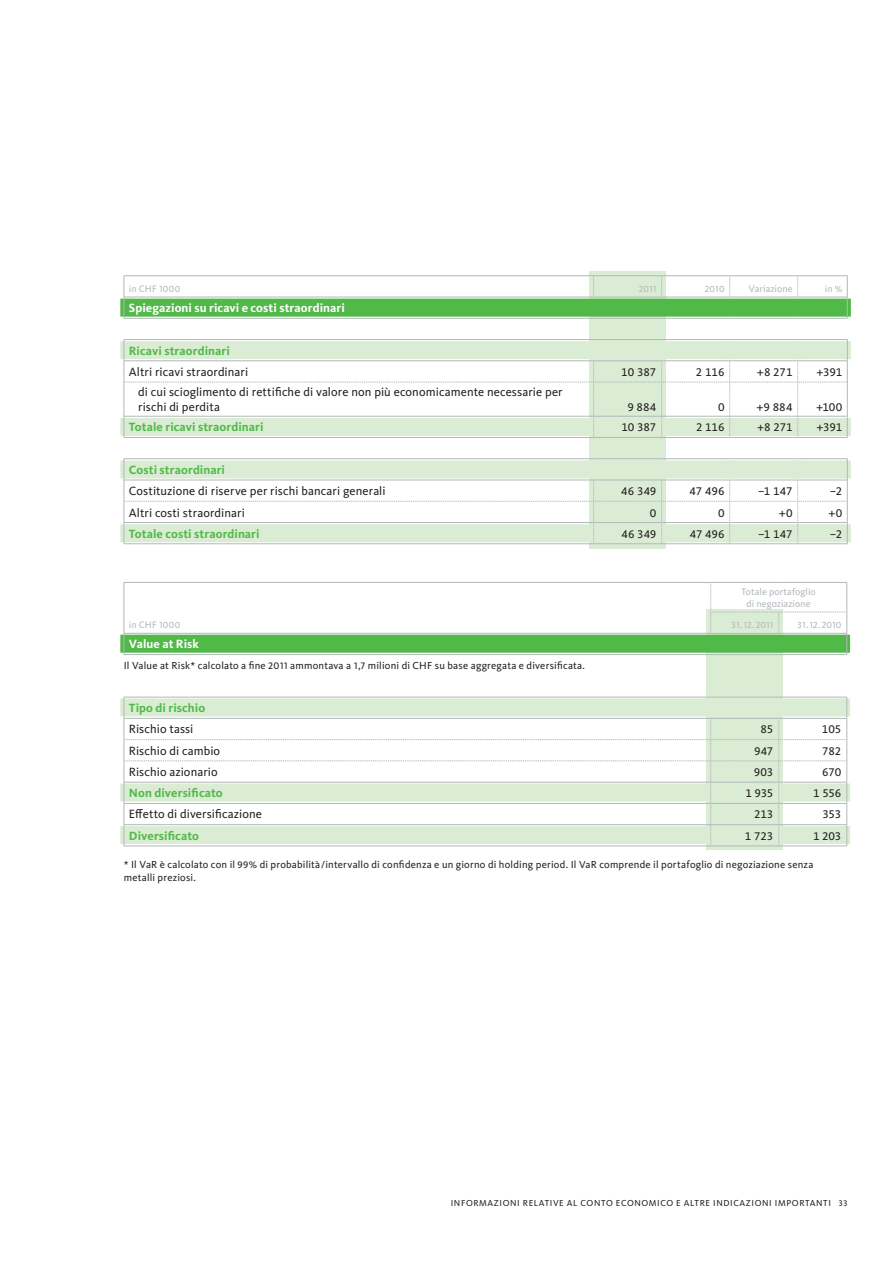
<style>
.page{position:relative;width:893px;height:1263px;background:#fff}
.page>*{position:absolute;margin:0;border:0;box-sizing:border-box;transform-origin:0 0}
.t1{font:12.3px/14.7px "Migrosbank Kievit";letter-spacing:.005em;color:#231f20}
.t2{font:700 12.3px "Migrosbank Kievit";letter-spacing:.005em;color:#51b948}
.t3{font:700 12.3px "Migrosbank Kievit";letter-spacing:.005em;color:#fff}
.t4{font:10.5px/13.5px "Migrosbank Kievit";letter-spacing:.015em;color:#231f20}
.t5{font:9.75px/12px "Migrosbank Kievit";letter-spacing:.01em;color:#b2b7bb;text-align:center}
.t6{font:9px "Migrosbank Kievit";color:#231f20}
</style>
<div class="page">
<div style="left:589px;top:271px;width:77px;height:278px;background:#dbecd4"></div>
<div style="left:706px;top:609px;width:77px;height:241px;background:#dbecd4"></div>
<div style="left:120px;top:299px;width:731px;height:18px;background:#51b948"></div>
<div style="left:794px;top:341px;width:57px;height:18px;background:#dbecd4"></div>
<div style="left:794px;top:418px;width:57px;height:18px;background:#dbecd4"></div>
<div style="left:794px;top:460px;width:57px;height:18px;background:#dbecd4"></div>
<div style="left:794px;top:524px;width:57px;height:18px;background:#dbecd4"></div>
<div style="left:120px;top:635px;width:730px;height:18px;background:#51b948"></div>
<div style="left:775px;top:783px;width:75px;height:18px;background:#d4e3cf"></div>
<div style="left:775px;top:826px;width:75px;height:18px;background:#d4e3cf"></div>
<hr style="left:124px;top:275px;width:470px;height:1px;background:#b2b7bb">
<hr style="left:594px;top:275px;width:68px;height:1px;background:#b2b7bb">
<hr style="left:662px;top:275px;width:68px;height:1px;background:#b2b7bb">
<hr style="left:730px;top:275px;width:68px;height:1px;background:#b2b7bb">
<hr style="left:798px;top:275px;width:49px;height:1px;background:#b2b7bb">
<hr style="left:124px;top:297px;width:470px;height:1px;background:#b2b7bb">
<svg style="left:124px;top:276px;width:1px;height:42px"></svg>
<hr style="left:594px;top:297px;width:68px;height:1px;background:#b2b7bb">
<hr style="left:662px;top:297px;width:68px;height:1px;background:#b2b7bb">
<hr style="left:730px;top:297px;width:68px;height:1px;background:#b2b7bb">
<hr style="left:798px;top:297px;width:49px;height:1px;background:#b2b7bb">
<svg style="left:847px;top:276px;width:1px;height:42px"></svg>
<hr style="left:124px;top:318px;width:470px;height:1px;background:#b2b7bb">
<hr style="left:594px;top:318px;width:68px;height:1px;background:#b2b7bb">
<hr style="left:662px;top:318px;width:68px;height:1px;background:#b2b7bb">
<hr style="left:730px;top:318px;width:68px;height:1px;background:#b2b7bb">
<hr style="left:798px;top:318px;width:49px;height:1px;background:#b2b7bb">
<hr style="left:124px;top:339px;width:470px;height:1px;background:#b2b7bb">
<hr style="left:594px;top:339px;width:68px;height:1px;background:#b2b7bb">
<hr style="left:662px;top:339px;width:68px;height:1px;background:#b2b7bb">
<hr style="left:730px;top:339px;width:68px;height:1px;background:#b2b7bb">
<hr style="left:798px;top:339px;width:49px;height:1px;background:#b2b7bb">
<hr style="left:124px;top:458px;width:470px;height:1px;background:#b2b7bb">
<hr style="left:594px;top:458px;width:68px;height:1px;background:#b2b7bb">
<hr style="left:662px;top:458px;width:68px;height:1px;background:#b2b7bb">
<hr style="left:730px;top:458px;width:68px;height:1px;background:#b2b7bb">
<hr style="left:798px;top:458px;width:49px;height:1px;background:#b2b7bb">
<svg style="left:593px;top:276px;width:1px;height:21px"></svg>
<svg style="left:661px;top:276px;width:1px;height:21px"></svg>
<svg style="left:729px;top:276px;width:1px;height:21px"></svg>
<svg style="left:797px;top:276px;width:1px;height:21px"></svg>
<svg style="left:124px;top:340px;width:724px;height:98px"></svg>
<svg style="left:124px;top:459px;width:724px;height:85px"></svg>
<hr style="left:124px;top:582px;width:587px;height:1px;background:#b2b7bb">
<hr style="left:711px;top:582px;width:68px;height:1px;background:#b2b7bb">
<hr style="left:779px;top:582px;width:68px;height:1px;background:#b2b7bb">
<hr style="left:124px;top:633px;width:587px;height:1px;background:#b2b7bb">
<svg style="left:124px;top:583px;width:1px;height:71px"></svg>
<svg style="left:710px;top:583px;width:137px;height:71px"></svg>
<hr style="left:124px;top:654px;width:587px;height:1px;background:#b2b7bb">
<hr style="left:711px;top:654px;width:68px;height:1px;background:#b2b7bb">
<hr style="left:779px;top:654px;width:68px;height:1px;background:#b2b7bb">
<hr style="left:124px;top:846px;width:587px;height:1px;background:#b2b7bb">
<hr style="left:711px;top:846px;width:68px;height:1px;background:#b2b7bb">
<hr style="left:779px;top:846px;width:68px;height:1px;background:#b2b7bb">
<svg style="left:124px;top:697px;width:723px;height:149px"></svg>
<p class="t5" style="left:129px;top:283px;width:53px">in CHF 1000</p>
<p class="t5" style="left:639px;top:283px;width:19px">2011</p>
<p class="t5" style="left:705px;top:283px;width:21px">2010</p>
<p class="t5" style="left:749px;top:283px;width:45px">Variazione</p>
<p class="t5" style="left:825px;top:283px;width:19px">in %</p>
<p class="t3" style="left:129px;top:301px;width:218px">Spiegazioni su ricavi e costi straordinari</p>
<p class="t2" style="left:129px;top:343px;width:103px">Ricavi straordinari</p>
<p class="t1" style="left:129px;top:365px;width:121px">Altri ricavi straordinari</p>
<p class="t1" style="left:621px;top:365px;width:37px">10 387</p>
<p class="t1" style="left:696px;top:365px;width:30px">2 116</p>
<p class="t1" style="left:757px;top:365px;width:37px">+8 271</p>
<p class="t1" style="left:816px;top:365px;width:27px">+391</p>
<p class="t1" style="left:138px;top:385px;width:426px">di cui scioglimento di rettifiche di valore non più economicamente necessarie per rischi di perdita</p>
<p class="t1" style="left:627px;top:400px;width:31px">9 884</p>
<p class="t1" style="left:718px;top:400px;width:8px">0</p>
<p class="t1" style="left:756px;top:400px;width:38px">+9 884</p>
<p class="t1" style="left:816px;top:400px;width:28px">+100</p>
<p class="t2" style="left:129px;top:420px;width:136px">Totale ricavi straordinari</p>
<p class="t1" style="left:621px;top:420px;width:37px">10 387</p>
<p class="t1" style="left:696px;top:420px;width:30px">2 116</p>
<p class="t1" style="left:757px;top:420px;width:37px">+8 271</p>
<p class="t1" style="left:816px;top:420px;width:27px">+391</p>
<p class="t2" style="left:129px;top:463px;width:98px">Costi straordinari</p>
<p class="t1" style="left:129px;top:484px;width:258px">Costituzione di riserve per rischi bancari generali</p>
<p class="t1" style="left:621px;top:484px;width:37px">46 349</p>
<p class="t1" style="left:690px;top:484px;width:36px">47 496</p>
<p class="t1" style="left:758px;top:484px;width:36px">–1 147</p>
<p class="t1" style="left:830px;top:484px;width:14px">–2</p>
<p class="t1" style="left:129px;top:505px;width:118px">Altri costi straordinari</p>
<p class="t1" style="left:650px;top:505px;width:8px">0</p>
<p class="t1" style="left:718px;top:505px;width:8px">0</p>
<p class="t1" style="left:779px;top:505px;width:15px">+0</p>
<p class="t1" style="left:828px;top:505px;width:15px">+0</p>
<p class="t2" style="left:129px;top:526px;width:132px">Totale costi straordinari</p>
<p class="t1" style="left:621px;top:526px;width:37px">46 349</p>
<p class="t1" style="left:690px;top:526px;width:36px">47 496</p>
<p class="t1" style="left:758px;top:526px;width:36px">–1 147</p>
<p class="t1" style="left:830px;top:526px;width:14px">–2</p>
<p class="t5" style="left:129px;top:619px;width:53px">in CHF 1000</p>
<p class="t5" style="left:741px;top:585px;width:76px">Totale portafoglio di negoziazione</p>
<p class="t5" style="left:732px;top:619px;width:43px">31.12.2011</p>
<p class="t5" style="left:798px;top:619px;width:45px">31.12.2010</p>
<p class="t3" style="left:129px;top:637px;width:72px">Value at Risk</p>
<p class="t4" style="left:124px;top:659px;width:463px">Il Value at Risk* calcolato a fine 2011 ammontava a 1,7 milioni di CHF su base aggregata e diversificata.</p>
<p class="t2" style="left:129px;top:701px;width:78px">Tipo di rischio</p>
<p class="t1" style="left:129px;top:722px;width:66px">Rischio tassi</p>
<p class="t1" style="left:760px;top:722px;width:14px">85</p>
<p class="t1" style="left:822px;top:722px;width:21px">105</p>
<p class="t1" style="left:129px;top:743px;width:93px">Rischio di cambio</p>
<p class="t1" style="left:754px;top:743px;width:21px">947</p>
<p class="t1" style="left:822px;top:743px;width:21px">782</p>
<p class="t1" style="left:129px;top:764px;width:90px">Rischio azionario</p>
<p class="t1" style="left:754px;top:764px;width:21px">903</p>
<p class="t1" style="left:822px;top:764px;width:21px">670</p>
<p class="t2" style="left:129px;top:786px;width:95px">Non diversificato</p>
<p class="t1" style="left:745px;top:786px;width:30px">1 935</p>
<p class="t1" style="left:813px;top:786px;width:30px">1 556</p>
<p class="t1" style="left:129px;top:807px;width:135px">Effetto di diversificazione</p>
<p class="t1" style="left:754px;top:807px;width:21px">213</p>
<p class="t1" style="left:822px;top:807px;width:21px">353</p>
<p class="t2" style="left:129px;top:828px;width:72px">Diversificato</p>
<p class="t1" style="left:745px;top:828px;width:30px">1 723</p>
<p class="t1" style="left:813px;top:828px;width:30px">1 203</p>
<p class="t4" style="left:124px;top:857px;width:691px">* Il VaR è calcolato con il 99% di probabilità/intervallo di confidenza e un giorno di holding period. Il VaR comprende il portafoglio di negoziazione senza metalli preziosi.</p>
<p class="t6" style="left:451px;top:1198px;width:7px">informa</p>
<p class="t6" style="left:494px;top:1198px;width:12px">zioni</p>
<p class="t6" style="left:523px;top:1198px;width:6px">relative</p>
<p class="t6" style="left:567px;top:1198px;width:21px">al conto</p>
<p class="t6" style="left:616px;top:1198px;width:8px">economico</p>
<p class="t6" style="left:676px;top:1198px;width:14px">e altre</p>
<p class="t6" style="left:713px;top:1198px;width:7px">indica</p>
<p class="t6" style="left:746px;top:1198px;width:12px">zioni</p>
<p class="t6" style="left:775px;top:1198px;width:7px">importanti</p>
<p class="t6" style="left:839px;top:1198px;width:10px">33</p>
</div>
